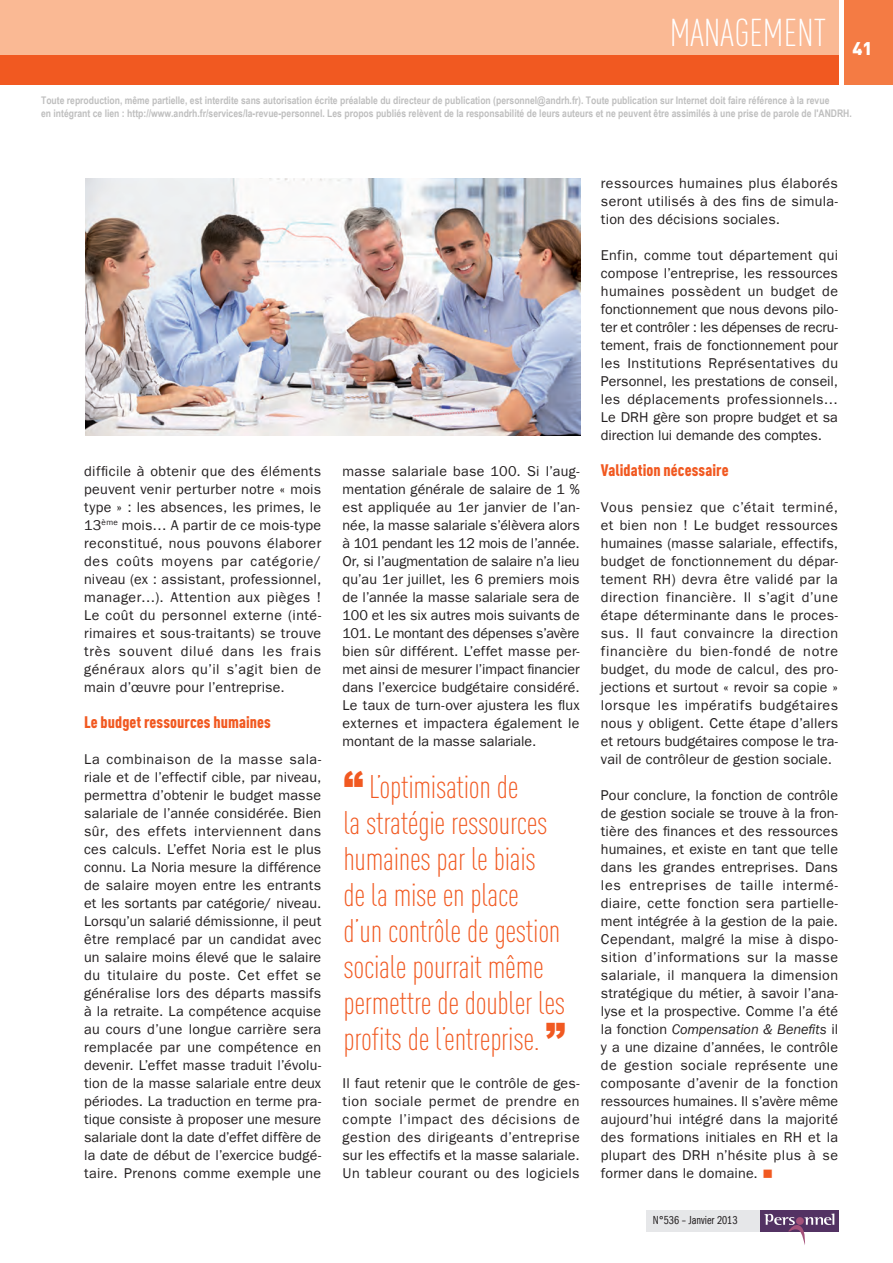
<style>
.page{position:relative;width:893px;height:1263px;background:#fff}
.page>*{position:absolute;margin:0;border:0;box-sizing:border-box;transform-origin:0 0}
.t1{font:300 38.25px "DIN Cond";color:#fff}
.t2{font:300 32.25px/36px "DIN Cond";letter-spacing:-.01em;color:#f15921}
.t3{font:900 16.5px "DIN Cond";letter-spacing:.005em;color:#f15921}
.t4{font:14.25px/18px "Franklin Gothic LT";letter-spacing:.015em;color:#231f20;text-align:justify}
.t5{font:12px "Franklin Gothic LT Book Cmpr";color:#231f20}
.t6{font:700 10.5px/12.6px "Arial Narrow";color:#bfbfbf}
.s1{font-family:"Arial";font-weight:900;font-size:39.75px}
.s2{font-style:italic}
.s3{color:#f15921}
</style>
<div class="page">
<div style="left:0;top:0;width:839px;height:55px;background:#fab994"></div>
<div style="left:0;top:55px;width:839px;height:30px;background:#f15921"></div>
<div style="left:844px;top:0;width:49px;height:85px;background:#f47b44"></div>
<img style="left:85px;top:178px;width:496px;height:258px">
<div style="left:646px;top:1210px;width:115px;height:21px;background:#e6e7e9"></div>
<div style="left:761px;top:1210px;width:78px;height:21px;background:#533263"></div>
<svg style="left:764px;top:1213px;width:70px;height:32px"></svg>
<h1 class="t1" style="left:670px;top:11px;width:204px">management <sub>41</sub></h1>
<p class="t6" style="left:41px;top:94px;width:812px">Toute reproduction, même partielle, est interdite sans autorisation écrite préalable du directeur de publication (personnel@andrh.fr). Toute publication sur Internet doit faire référence à la revue<br>en intégrant ce lien : http://www.andrh.fr/services/la-revue-personnel. Les propos publiés relèvent de la responsabilité de leurs auteurs et ne peuvent être assimilés à une prise de parole de l'ANDRH.</p>
<p class="t4" style="left:84px;top:462px;width:239px">difficile à obtenir que des éléments peuvent venir perturber notre « mois type » : les absences, les primes, le 13<sup>ème</sup> mois… A partir de ce mois-type reconstitué, nous pouvons élaborer des coûts moyens par catégorie/ niveau (ex : assistant, professionnel, manager…). Attention aux pièges !<br>Le coût du personnel externe (inté&shy;rimaires et sous-traitants) se trouve très souvent dilué dans les frais généraux alors qu’il s’agit bien de main d’œuvre pour l’entreprise.</p>
<p class="t3" style="left:84px;top:712px;width:188px">Le budget ressources humaines</p>
<p class="t4" style="left:84px;top:750px;width:239px">La combinaison de la masse sala&shy;riale et de l’effectif cible, par niveau, permettra d’obtenir le budget masse salariale de l’année considérée. Bien sûr, des effets interviennent dans ces calculs. L’effet Noria est le plus connu. La Noria mesure la différence de salaire moyen entre les entrants et les sortants par catégorie/ niveau.<br>Lorsqu’un salarié démissionne, il peut être remplacé par un candidat avec un salaire moins élevé que le salaire du titulaire du poste. Cet effet se généralise lors des départs massifs à la retraite. La compétence acquise au cours d’une longue carrière sera remplacée par une compétence en devenir. L’effet masse traduit l’évolu&shy;tion de la masse salariale entre deux périodes. La traduction en terme pra&shy;tique consiste à proposer une mesure salariale dont la date d’effet diffère de la date de début de l’exercice budgé&shy;taire. Prenons comme exemple une</p>
<p class="t4" style="left:343px;top:462px;width:239px">masse salariale base 100. Si l’aug&shy;mentation générale de salaire de 1 % est appliquée au 1er janvier de l’an&shy;née, la masse salariale s’élèvera alors à 101 pendant les 12 mois de l’année.<br>Or, si l’augmentation de salaire n’a lieu qu’au 1er juillet, les 6 premiers mois de l’année la masse salariale sera de 100 et les six autres mois suivants de 101. Le montant des dépenses s’avère bien sûr différent. L’effet masse per&shy;met ainsi de mesurer l’impact financier dans l’exercice budgétaire considéré.<br>Le taux de turn-over ajustera les flux externes et impactera également le montant de la masse salariale.</p>
<h2 class="t2" style="left:343px;top:768px;width:224px"><span class="s1">“</span> L’optimisation de<br>la stratégie ressources humaines par le biais de la mise en place d’un contrôle de gestion sociale pourrait même permettre de doubler les profits de l’entreprise. <span class="s1">”</span></h2>
<p class="t4" style="left:343px;top:1074px;width:239px">I l faut retenir que le contrôle de ges&shy;tion sociale permet de prendre en compte l’impact des décisions de gestion des dirigeants d’entreprise sur les effectifs et la masse salariale.<br>Un tableur courant ou des logiciels</p>
<p class="t4" style="left:601px;top:174px;width:239px">ressources humaines plus élaborés seront utilisés à des fins de simula&shy;tion des décisions sociales.</p>
<p class="t4" style="left:601px;top:246px;width:239px">Enfin, comme tout département qui compose l’entreprise, les ressources humaines possèdent un budget de fonctionnement que nous devons pilo&shy;ter et contrôler : les dépenses de recru&shy;tement, frais de fonctionnement pour les I nstitutions Représentatives du Personnel, les prestations de conseil, les déplacements professionnels… Le DRH gère son propre budget et sa direction lui demande des comptes.</p>
<p class="t3" style="left:601px;top:460px;width:129px">Validation nécessaire</p>
<p class="t4" style="left:601px;top:498px;width:239px">Vous pensiez que c’était terminé, et bien non ! Le budget ressources humaines (masse salariale, effectifs, budget de fonctionnement du dépar&shy;tement RH) devra être validé par la direction financière. I l s’agit d’une étape déterminante dans le proces&shy;sus. I l faut convaincre la direction financière du bien-fondé de notre budget, du mode de calcul, des pro&shy;jections et surtout « revoir sa copie » lorsque les impératifs budgétaires nous y obligent. Cette étape d’allers et retours budgétaires compose le tra&shy;vail de contrôleur de gestion sociale.</p>
<p class="t4" style="left:601px;top:786px;width:239px">Pour conclure, la fonction de contrôle de gestion sociale se trouve à la fron&shy;tière des finances et des ressources humaines, et existe en tant que telle dans les grandes entreprises. Dans les entreprises de taille intermé&shy;diaire, cette fonction sera partielle&shy;ment intégrée à la gestion de la paie.<br>Cependant, malgré la mise à dispo&shy;sition d’informations sur la masse salariale, il manquera la dimension stratégique du métier, à savoir l’ana&shy;lyse et la prospective. Comme l’a été la fonction <span class="s2">Compensation &amp; Benefits</span> il y a une dizaine d’années, le contrôle de gestion sociale représente une composante d’avenir de la fonction ressources humaines. I l s’avère même aujourd’hui intégré dans la majorité des formations initiales en RH et la plupart des DRH n’hésite plus à se former dans le domaine. <span class="s3">■</span></p>
<p class="t5" style="left:653px;top:1213px;width:86px">N°536 – Janvier 2013</p>
</div>
